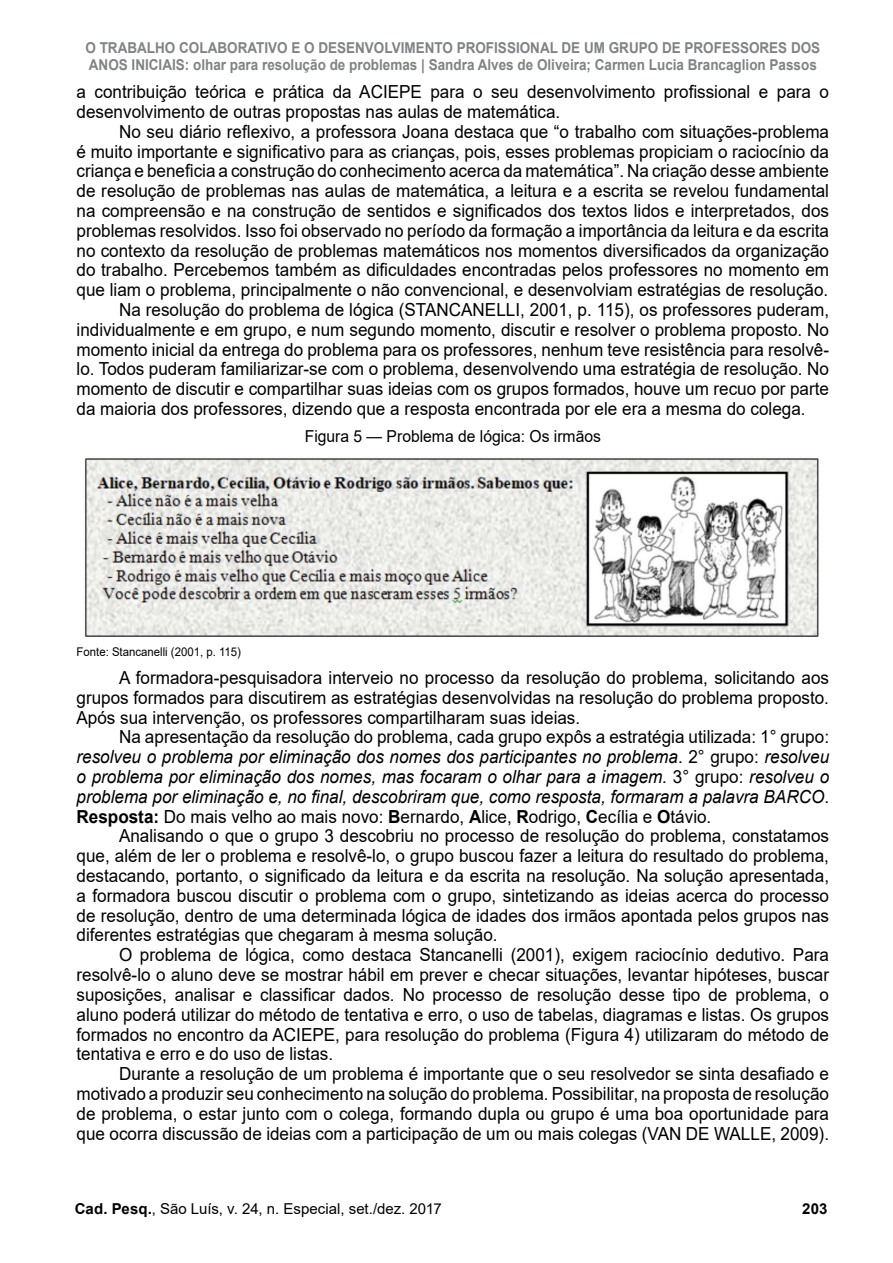
<style>
.page{position:relative;width:893px;height:1263px;background:#fff}
.page>*{position:absolute;margin:0;border:0;box-sizing:border-box;transform-origin:0 0}
.t1{font:18px/19.8px "Arial";color:#000;text-align:justify;scale:.95 1}
.t2{font:italic 18px/19.8px "Arial";color:#000;text-align:justify;scale:.95 1}
.t3{font:16.5px "Arial";color:#000;scale:.95 1}
.t4{font:700 15px/16.5px "Arial";color:#808285;scale:.9 1}
.t5{font:15px "Arial";color:#000}
.t6{font:700 15px "Arial";color:#000}
.t7{font:12px "Arial";color:#000;scale:.95 1}
.s1{font-style:normal}
.s2{font-weight:700;font-style:normal}
.s3{font-weight:700}
</style>
<div class="page">
<img style="left:85px;top:458px;width:734px;height:179px">
<p class="t4" style="left:85px;top:40px;width:818px">O TRABALHO COLABORATIVO E O DESENVOLVIMENTO PROFISSIONAL DE UM GRUPO DE PROFESSORES DOS<br>ANOS INICIAIS: olhar para resolução de problemas | Sandra Alves de Oliveira; Carmen Lucia Brancaglion Passos</p>
<p class="t1" style="left:77px;top:82px;width:794px">a contribuição teórica e prática da ACIEPE para o seu desenvolvimento profissional e para o desenvolvimento de outras propostas nas aulas de matemática.</p>
<p class="t1" style="left:119px;top:121px;width:749px">No seu diário reflexivo, a professora Joana destaca que “o trabalho com situações-problema</p>
<p class="t1" style="left:77px;top:141px;width:794px">é muito importante e significativo para as crianças, pois, esses problemas propiciam o raciocínio da</p>
<p class="t1" style="left:77px;top:161px;width:794px">criança e beneficia a construção do conhecimento acerca da matemática”. Na criação desse ambiente</p>
<p class="t1" style="left:77px;top:181px;width:794px">de resolução de problemas nas aulas de matemática, a leitura e a escrita se revelou fundamental</p>
<p class="t1" style="left:77px;top:201px;width:794px">na compreensão e na construção de sentidos e significados dos textos lidos e interpretados, dos</p>
<p class="t1" style="left:77px;top:220px;width:794px">problemas resolvidos. Isso foi observado no período da formação a importância da leitura e da escrita</p>
<p class="t1" style="left:77px;top:240px;width:794px">no contexto da resolução de problemas matemáticos nos momentos diversificados da organização</p>
<p class="t1" style="left:77px;top:260px;width:794px">do trabalho. Percebemos também as dificuldades encontradas pelos professores no momento em</p>
<p class="t1" style="left:77px;top:280px;width:793px">que liam o problema, principalmente o não convencional, e desenvolviam estratégias de resolução.</p>
<p class="t1" style="left:119px;top:300px;width:749px">Na resolução do problema de lógica (STANCANELLI, 2001, p. 115), os professores puderam,</p>
<p class="t1" style="left:77px;top:319px;width:794px">individualmente e em grupo, e num segundo momento, discutir e resolver o problema proposto. No</p>
<p class="t1" style="left:77px;top:339px;width:794px">momento inicial da entrega do problema para os professores, nenhum teve resistência para resolvê-</p>
<p class="t1" style="left:77px;top:359px;width:794px">lo. Todos puderam familiarizar-se com o problema, desenvolvendo uma estratégia de resolução. No</p>
<p class="t1" style="left:77px;top:379px;width:794px">momento de discutir e compartilhar suas ideias com os grupos formados, houve um recuo por parte</p>
<p class="t1" style="left:77px;top:399px;width:769px">da maioria dos professores, dizendo que a resposta encontrada por ele era a mesma do colega.</p>
<p class="t3" style="left:305px;top:424px;width:313px">Figura 5 — Problema de lógica: Os irmãos</p>
<p class="t7" style="left:77px;top:643px;width:175px">Fonte: Stancanelli (2001, p. 115)</p>
<p class="t1" style="left:77px;top:668px;width:794px;text-indent:43px">A formadora-pesquisadora interveio no processo da resolução do problema, solicitando aos grupos formados para discutirem as estratégias desenvolvidas na resolução do problema proposto.<br>Após sua intervenção, os professores compartilharam suas ideias.</p>
<p class="t2" style="left:77px;top:727px;width:794px;text-indent:43px"><span class="s1">Na apresentação da resolução do problema, cada grupo expôs a estratégia utilizada: 1° grupo: </span>resolveu o problema por eliminação dos nomes dos participantes no problema<span class="s1">. 2° grupo:</span> resolveu o problema por eliminação dos nomes, mas focaram o olhar para a imagem. <span class="s1">3° grupo:</span> resolveu o problema por eliminação e, no final, descobriram que, como resposta, formaram a palavra BARCO<span class="s1">.<br></span><span class="s2">Resposta:</span> <span class="s1">Do mais velho ao mais novo:</span> <span class="s2">B</span><span class="s1">ernardo,</span> <span class="s2">A</span><span class="s1">lice,</span> <span class="s2">R</span><span class="s1">odrigo,</span> <span class="s2">C</span><span class="s1">ecília e</span> <span class="s2">O</span><span class="s1">távio.</span></p>
<p class="t1" style="left:77px;top:826px;width:794px;text-indent:43px">Analisando o que o grupo 3 descobriu no processo de resolução do problema, constatamos que, além de ler o problema e resolvê-lo, o grupo buscou fazer a leitura do resultado do problema, destacando, portanto, o significado da leitura e da escrita na resolução. Na solução apresentada, a formadora buscou discutir o problema com o grupo, sintetizando as ideias acerca do processo de resolução, dentro de uma determinada lógica de idades dos irmãos apontada pelos grupos nas diferentes estratégias que chegaram à mesma solução.</p>
<p class="t1" style="left:77px;top:945px;width:794px;text-indent:43px">O problema de lógica, como destaca Stancanelli (2001), exigem raciocínio dedutivo. Para resolvê-lo o aluno deve se mostrar hábil em prever e checar situações, levantar hipóteses, buscar suposições, analisar e classificar dados. No processo de resolução desse tipo de problema, o aluno poderá utilizar do método de tentativa e erro, o uso de tabelas, diagramas e listas. Os grupos formados no encontro da ACIEPE, para resolução do problema (Figura 4) utilizaram do método de tentativa e erro e do uso de listas.</p>
<p class="t1" style="left:77px;top:1064px;width:794px;text-indent:43px">Durante a resolução de um problema é importante que o seu resolvedor se sinta desafiado e motivado a produzir seu conhecimento na solução do problema. Possibilitar, na proposta de resolução de problema, o estar junto com o colega, formando dupla ou grupo é uma boa oportunidade para que ocorra discussão de ideias com a participação de um ou mais colegas (VAN DE WALLE, 2009).</p>
<p class="t5" style="left:75px;top:1199px;width:368px"><span class="s3">Cad. Pesq.</span>, São Luís, v. 24, n. Especial, set./dez. 2017</p>
<p class="t6" style="left:802px;top:1198px;width:27px">203</p>
</div>
